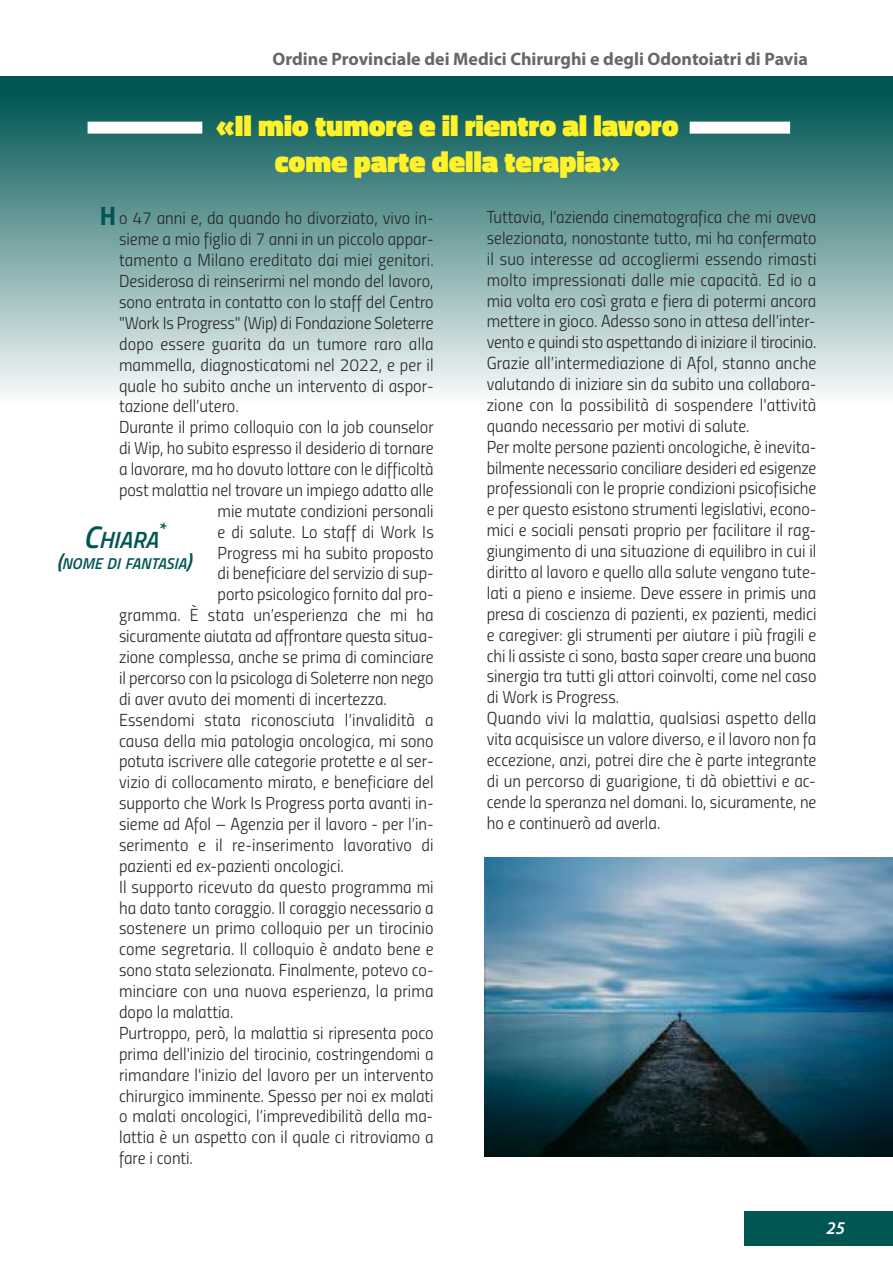
<style>
.page{position:relative;width:893px;height:1263px;background:#fff}
.page>*{position:absolute;margin:0;border:0;box-sizing:border-box;transform-origin:0 0}
.t1{font:900 30px/36px "Titillium";letter-spacing:-.005em;color:#fff12a;text-align:center}
.t2{font:26.55px "Titillium Bold Upright";color:#005653}
.t3{font:italic 600 23.55px "Titillium";color:#005653}
.t4{font:italic 600 18.75px "Titillium";color:#005653}
.t5{font:700 18px "Myriad Pro";color:#686768}
.t6{font:italic 600 18px "Myriad Pro";color:#fff}
.t7{font:17.4px/20.9px "Titillium Light Upright";color:#272627}
.t8{font:italic 600 15.75px "Titillium";color:#005653}
.s1{font-size:21px}
.s2{font-size:31.35px}
</style>
<div class="page">
<div style="left:744px;top:1212px;width:149px;height:34px;background:#005653"></div>
<div style="left:0;top:77px;width:893px;height:17px;background:#005653"></div>
<div style="left:0;top:79px;width:893px;height:20px;background:#005653"></div>
<div style="left:0;top:96px;width:893px;height:308px;background:linear-gradient(to bottom,#015754,#fafcfc)"></div>
<div style="left:88px;top:122px;width:114px;height:12px;background:#fff"></div>
<div style="left:690px;top:122px;width:100px;height:12px;background:#fff"></div>
<img style="left:485px;top:858px;width:408px;height:299px">
<p class="t5" style="left:272px;top:52px;width:537px">Ordine Provinciale dei Medici Chirurghi e degli Odontoiatri di Pavia</p>
<h1 class="t1" style="left:216px;top:111px;width:464px">«Il mio tumore e il rientro al lavoro come parte della terapia»</h1>
<p class="t7" style="left:119px;top:210px;width:316px">o 47 anni e, da quando ho divorziato, vivo in-</p>
<p class="t7" style="left:119px;top:231px;width:316px">sieme a mio figlio di 7 anni in un piccolo appar-</p>
<p class="t7" style="left:119px;top:251px;width:316px">tamento a Milano ereditato dai miei genitori.</p>
<p class="t7" style="left:119px;top:272px;width:316px">Desiderosa di reinserirmi nel mondo del lavoro,</p>
<p class="t7" style="left:119px;top:293px;width:316px">sono entrata in contatto con lo staff del Centro</p>
<p class="t7" style="left:119px;top:314px;width:316px">"Work Is Progress" (Wip) di Fondazione Soleterre</p>
<p class="t7" style="left:119px;top:335px;width:316px">dopo essere guarita da un tumore raro alla</p>
<p class="t7" style="left:119px;top:356px;width:316px">mammella, diagnosticatomi nel 2022, e per il</p>
<p class="t7" style="left:119px;top:377px;width:316px">quale ho subito anche un intervento di aspor-</p>
<p class="t7" style="left:119px;top:398px;width:121px">tazione dell’utero.</p>
<p class="t7" style="left:119px;top:418px;width:316px">Durante il primo colloquio con la job counselor</p>
<p class="t7" style="left:119px;top:439px;width:316px">di Wip, ho subito espresso il desiderio di tornare</p>
<p class="t7" style="left:119px;top:460px;width:316px">a lavorare, ma ho dovuto lottare con le difficoltà</p>
<p class="t7" style="left:119px;top:481px;width:316px">post malattia nel trovare un impiego adatto alle</p>
<p class="t7" style="left:218px;top:502px;width:218px">mie mutate condizioni personali</p>
<p class="t7" style="left:218px;top:523px;width:218px">e di salute. Lo staff di Work Is</p>
<p class="t7" style="left:218px;top:544px;width:218px">Progress mi ha subito proposto</p>
<p class="t7" style="left:218px;top:565px;width:218px">di beneficiare del servizio di sup-</p>
<p class="t7" style="left:218px;top:586px;width:218px">porto psicologico fornito dal pro-</p>
<p class="t7" style="left:119px;top:606px;width:316px">gramma. È stata un’esperienza che mi ha</p>
<p class="t7" style="left:119px;top:627px;width:316px">sicuramente aiutata ad affrontare questa situa-</p>
<p class="t7" style="left:119px;top:648px;width:316px">zione complessa, anche se prima di cominciare</p>
<p class="t7" style="left:119px;top:669px;width:316px">il percorso con la psicologa di Soleterre non nego</p>
<p class="t7" style="left:119px;top:690px;width:269px">di aver avuto dei momenti di incertezza.</p>
<p class="t7" style="left:119px;top:711px;width:316px">Essendomi stata riconosciuta l’invalidità a</p>
<p class="t7" style="left:119px;top:732px;width:316px">causa della mia patologia oncologica, mi sono</p>
<p class="t7" style="left:119px;top:753px;width:316px">potuta iscrivere alle categorie protette e al ser-</p>
<p class="t7" style="left:119px;top:773px;width:316px">vizio di collocamento mirato, e beneficiare del</p>
<p class="t7" style="left:119px;top:794px;width:316px">supporto che Work Is Progress porta avanti in-</p>
<p class="t7" style="left:119px;top:815px;width:316px">sieme ad Afol – Agenzia per il lavoro - per l’in-</p>
<p class="t7" style="left:119px;top:836px;width:316px">serimento e il re-inserimento lavorativo di</p>
<p class="t7" style="left:119px;top:857px;width:226px">pazienti ed ex-pazienti oncologici.</p>
<p class="t7" style="left:119px;top:878px;width:316px">Il supporto ricevuto da questo programma mi</p>
<p class="t7" style="left:119px;top:899px;width:316px">ha dato tanto coraggio. Il coraggio necessario a</p>
<p class="t7" style="left:119px;top:920px;width:316px">sostenere un primo colloquio per un tirocinio</p>
<p class="t7" style="left:119px;top:940px;width:316px">come segretaria. Il colloquio è andato bene e</p>
<p class="t7" style="left:119px;top:961px;width:316px">sono stata selezionata. Finalmente, potevo co-</p>
<p class="t7" style="left:119px;top:982px;width:316px">minciare con una nuova esperienza, la prima</p>
<p class="t7" style="left:119px;top:1003px;width:116px">dopo la malattia.</p>
<p class="t7" style="left:119px;top:1024px;width:316px">Purtroppo, però, la malattia si ripresenta poco</p>
<p class="t7" style="left:119px;top:1045px;width:316px">prima dell'inizio del tirocinio, costringendomi a</p>
<p class="t7" style="left:119px;top:1066px;width:316px">rimandare l'inizio del lavoro per un intervento</p>
<p class="t7" style="left:119px;top:1087px;width:316px">chirurgico imminente. Spesso per noi ex malati</p>
<p class="t7" style="left:119px;top:1108px;width:316px">o malati oncologici, l’imprevedibilità della ma-</p>
<p class="t7" style="left:119px;top:1128px;width:316px">lattia è un aspetto con il quale ci ritroviamo a</p>
<p class="t7" style="left:119px;top:1149px;width:75px">fare i conti.</p>
<h2 class="t2" style="left:100px;top:206px;width:18px">H</h2>
<p class="t7" style="left:487px;top:208px;width:331px">Tuttavia, l’azienda cinematografica che mi aveva selezionata, nonostante tutto, mi ha confermato il suo interesse ad accogliermi essendo rimasti molto impressionati dalle mie capacità. Ed io a mia volta ero così grata e fiera di potermi ancora mettere in gioco. Adesso sono in attesa dell’inter&shy;vento e quindi sto aspettando di iniziare il tirocinio.<br>Grazie all’intermediazione di Afol, stanno anche valutando di iniziare sin da subito una collabora&shy;zione con la possibilità di sospendere l'attività quando necessario per motivi di salute.<br>Per molte persone pazienti oncologiche, è inevita&shy;bilmente necessario conciliare desideri ed esigenze professionali con le proprie condizioni psicofisiche e per questo esistono strumenti legislativi, econo&shy;mici e sociali pensati proprio per facilitare il rag&shy;giungimento di una situazione di equilibro in cui il diritto al lavoro e quello alla salute vengano tute&shy;lati a pieno e insieme. Deve essere in primis una presa di coscienza di pazienti, ex pazienti, medici e caregiver: gli strumenti per aiutare i più fragili e chi li assiste ci sono, basta saper creare una buona sinergia tra tutti gli attori coinvolti, come nel caso di Work is Progress.<br>Quando vivi la malattia, qualsiasi aspetto della vita acquisisce un valore diverso, e il lavoro non fa eccezione, anzi, potrei dire che è parte integrante di un percorso di guarigione, ti dà obiettivi e ac&shy;cende la speranza nel domani. Io, sicuramente, ne ho e continuerò ad averla.</p>
<p class="t4" style="left:157px;top:523px;width:9px">*</p>
<p class="t8" style="left:57px;top:558px;width:135px"><span class="s1">(</span>NOME DI FANTASIA<span class="s1">)</span></p>
<h3 class="t3" style="left:83px;top:532px;width:77px"><span class="s2">C</span>HIARA</h3>
<p class="t6" style="left:827px;top:1221px;width:20px">25</p>
</div>
